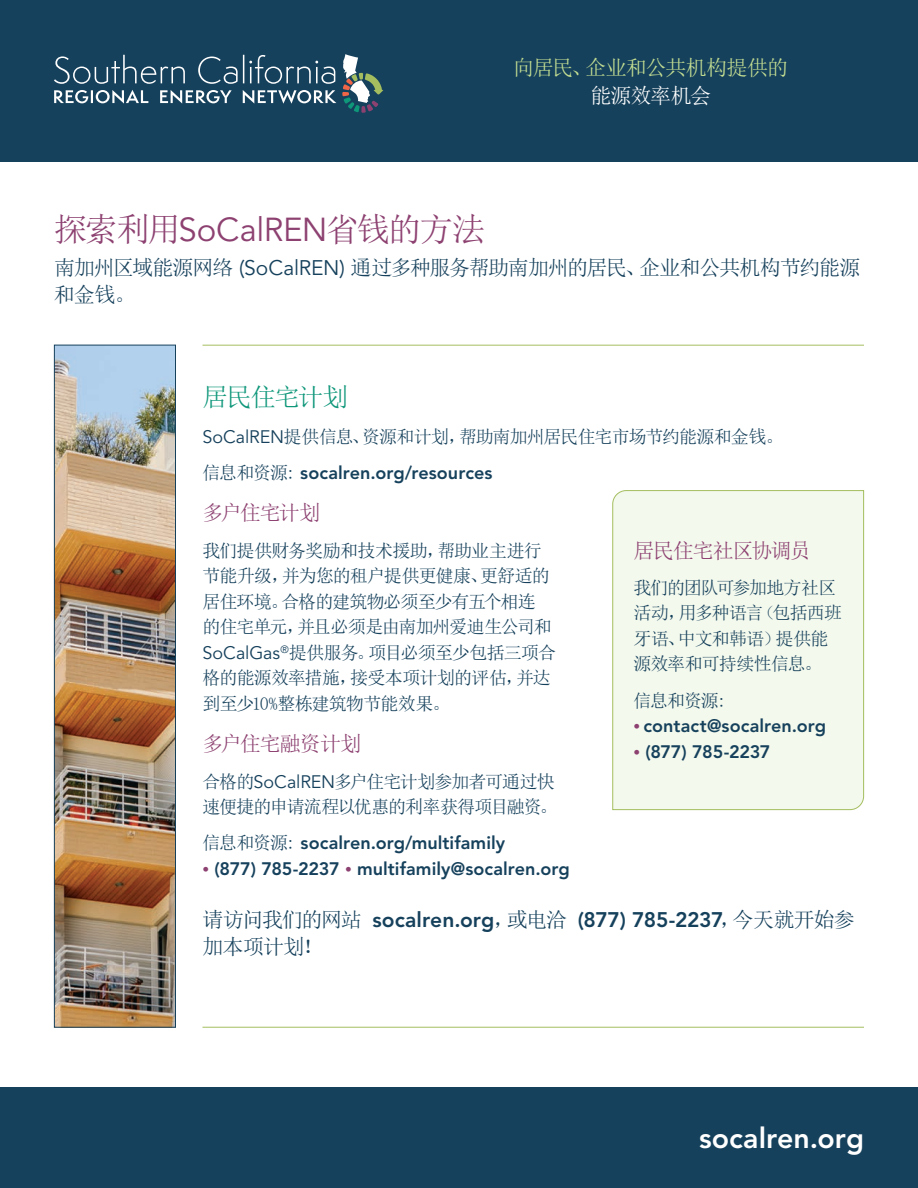
<style>
.page{position:relative;width:918px;height:1188px;background:#fff}
.page>*{position:absolute;margin:0;border:0;box-sizing:border-box;transform-origin:0 0}
.t1{font:33px "Sim Sun";letter-spacing:-.05em;color:#8d4171}
.t2{font:800 28.5px "Avenir LT Std";color:#fff}
.S1{font:25.5px "Sim Sun";letter-spacing:-.07em;color:#0f977a}
.CTA{font:21px/27px "Sim Sun";letter-spacing:-.035em;color:#16415c}
.Body_opening{font:21px/27px "Sim Sun";letter-spacing:-.055em;color:#16415c}
.S2{font:21px "Sim Sun";letter-spacing:-.065em;color:#8d4171}
.Form_Title_2{font:21px "Sim Sun";letter-spacing:-.045em;color:#c4de92}
.Form_Title_1{font:21px "Sim Sun";letter-spacing:-.055em;color:#fff}
.Body{font:18px/25.5px "Sim Sun";letter-spacing:-.05em;color:#16415c}
.Body-2{font:800 18px "Avenir LT Std";color:#16415c}
.Body-3{font:800 18px "Avenir LT Std";letter-spacing:-.02em;color:#16415c}
.s1{font-family:"Avenir LT Std"}
.s2{font-family:"Sim Sun";font-weight:400}
.s3{font-weight:300;font-size:13.5px;color:#8d4171}
.s4{font-family:"Avenir LT Std";font-weight:800}
</style>
<div class="page">
<div style="left:0;top:1087px;width:918px;height:101px;background:#16415c"></div>
<div style="left:0;top:0;width:918px;height:162px;background:#16415c"></div>
<svg style="left:342px;top:54px;width:41px;height:59px"></svg>
<svg style="left:54px;top:90px;width:94px;height:14px"></svg>
<svg style="left:160px;top:90px;width:72px;height:14px"></svg>
<svg style="left:243px;top:90px;width:93px;height:14px"></svg>
<svg style="left:54px;top:55px;width:131px;height:29px"></svg>
<svg style="left:198px;top:55px;width:137px;height:29px"></svg>
<hr style="left:202px;top:345px;width:662px;height:1px;background:#a4be5f">
<hr style="left:202px;top:1027px;width:662px;height:1px;background:#a4be5f">
<div style="left:612px;top:490px;width:252px;height:320px;background:#f4f9ed"></div>
<img style="left:56px;top:347px;width:118px;height:679px">
<div style="left:54px;top:345px;width:122px;height:683px;border:1px solid #16415c"></div>
<p class="Form_Title_2" style="left:513px;top:56px;width:276px">向居民、企业和公共机构提供的</p>
<p class="Form_Title_1" style="left:590px;top:85px;width:122px">能源效率机会</p>
<h1 class="t1" style="left:54px;top:213px;width:433px">探索利用<span class="s1">SoCalREN</span>省钱的方法</h1>
<p class="Body_opening" style="left:54px;top:254px;width:808px">南加州区域能源网络 <span class="s1">(SoCalREN)</span> 通过多种服务帮助南加州的居民、企业和公共机构节约能源和金钱。</p>
<p class="S1" style="left:202px;top:384px;width:147px">居民住宅计划</p>
<p class="Body" style="left:202px;top:423px;width:583px"><span class="s1">SoCalREN</span>提供信息、资源和计划，帮助南加州居民住宅市场节约能源和金钱。</p>
<p class="Body-2" style="left:202px;top:462px;width:291px"><span class="s2">信息和资源:</span> socalren.org/resources</p>
<p class="S2" style="left:202px;top:502px;width:119px">多户住宅计划</p>
<p class="Body" style="left:202px;top:538px;width:355px">我们提供财务奖励和技术援助，帮助业主进行节能升级，并为您的租户提供更健康、更舒适的居住环境。合格的建筑物必须至少有五个相连的住宅单元，并且必须是由南加州爱迪生公司和<br><span class="s1">SoCalGas</span><sup>®</sup>提供服务。项目必须至少包括三项合格的能源效率措施，接受本项计划的评估，并达到至少10%整栋建筑物节能效果。</p>
<p class="S2" style="left:202px;top:733px;width:161px">多户住宅融资计划</p>
<p class="Body" style="left:202px;top:768px;width:356px">合格的<span class="s1">SoCalREN</span>多户住宅计划参加者可通过快速便捷的申请流程以优惠的利率获得项目融资。</p>
<p class="Body-2" style="left:202px;top:833px;width:304px"><span class="s2">信息和资源:</span> socalren.org/multifamily</p>
<p class="Body-2" style="left:202px;top:858px;width:369px"><span class="s3">•</span> (877) 785-2237 <span class="s3">•</span> multifamily@socalren.org</p>
<p class="CTA" style="left:202px;top:906px;width:654px">请访问我们的网站 <span class="s4">socalren.org</span>，或电洽 <span class="s4">(877) 785-2237</span>，今天就开始参加本项计划！</p>
<p class="S2" style="left:633px;top:540px;width:179px">居民住宅社区协调员</p>
<p class="Body" style="left:633px;top:575px;width:210px">我们的团队可参加地方社区活动，用多种语言（包括西班牙语、中文和韩语）提供能源效率和可持续性信息。</p>
<p class="Body" style="left:633px;top:687px;width:94px">信息和资源:</p>
<p class="Body-2" style="left:633px;top:715px;width:194px"><span class="s3">•</span> contact@socalren.org</p>
<p class="Body-3" style="left:633px;top:741px;width:139px"><span class="s3">•</span> (877) 785-2237</p>
<h2 class="t2" style="left:699px;top:1121px;width:166px">socalren.org</h2>
</div>
